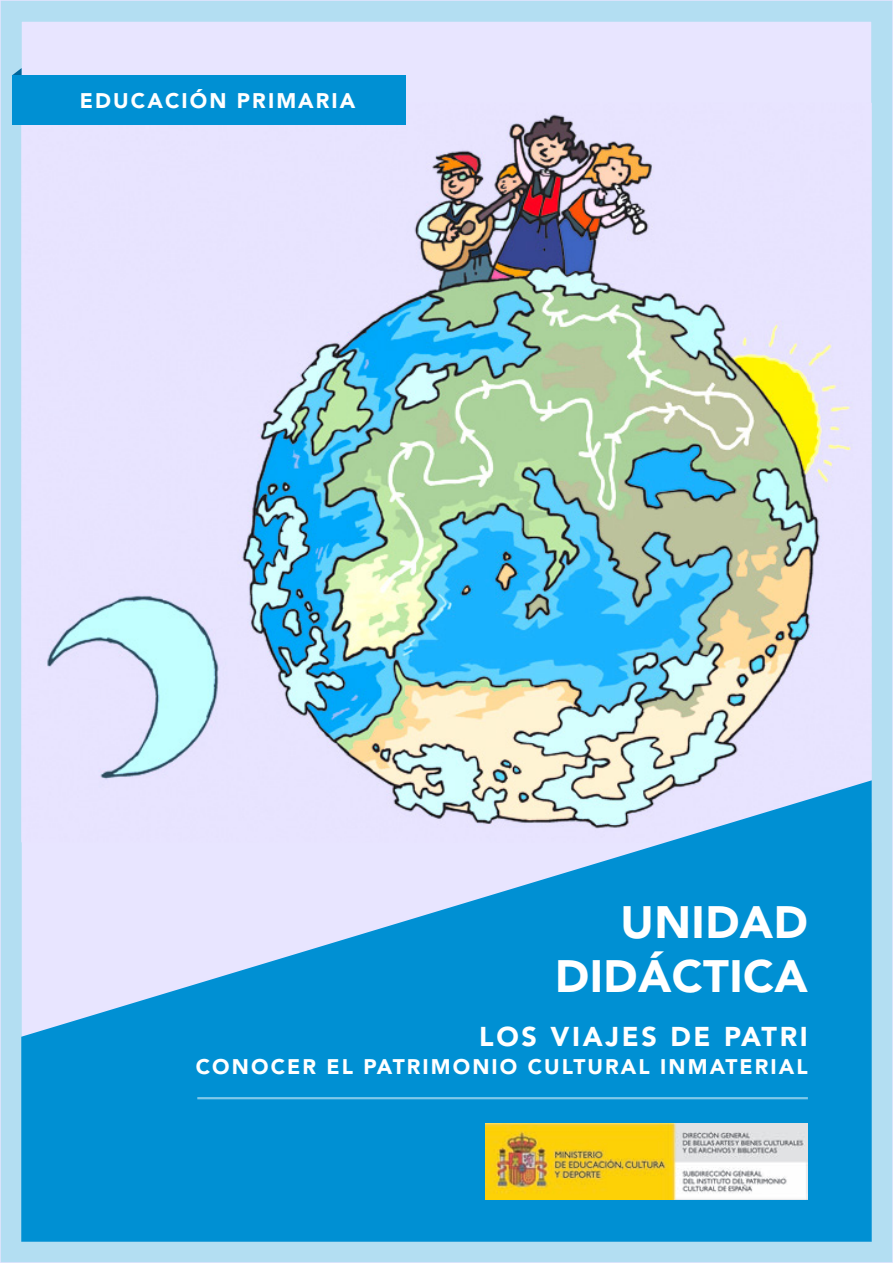
<style>
.page{position:relative;width:893px;height:1263px;background:#e8e5ff}
.page>*{position:absolute;margin:0;border:0;box-sizing:border-box;transform-origin:0 0}
.t1{font:900 45px "Avenir LT Std";letter-spacing:.01em;color:#fff}
.t2{font:900 27px "Avenir LT Std";letter-spacing:.1em;color:#fff}
.t3{font:900 21px "Avenir LT Std";letter-spacing:.1em;color:#fff}
</style>
<div class="page">
<div style="left:1px;top:1px;width:891px;height:1261px;border:21px solid #b3def2"></div>
<img style="left:21px;top:103px;width:851px;height:677px">
<svg style="left:21px;top:780px;width:851px;height:462px;fill:#0090d3"></svg>
<svg style="left:12px;top:68px;width:10px;height:7px"></svg>
<div style="left:12px;top:75px;width:393px;height:50px;background:#0090d3"></div>
<hr style="left:197px;top:1097px;width:611px;height:2px;background:#80c8e9">
<img style="left:486px;top:1124px;width:322px;height:75px">
<p class="t3" style="left:80px;top:88px;width:277px">EDUCACIÓN PRIMARIA</p>
<p class="t1" style="left:621px;top:895px;width:189px">UNIDAD</p>
<p class="t1" style="left:555px;top:949px;width:254px">DIDÁCTICA</p>
<p class="t2" style="left:479px;top:1020px;width:330px">LOS VIAJES DE PATRI</p>
<p class="t3" style="left:196px;top:1054px;width:614px">CONOCER EL PATRIMONIO CULTURAL INMATERIAL</p>
</div>
